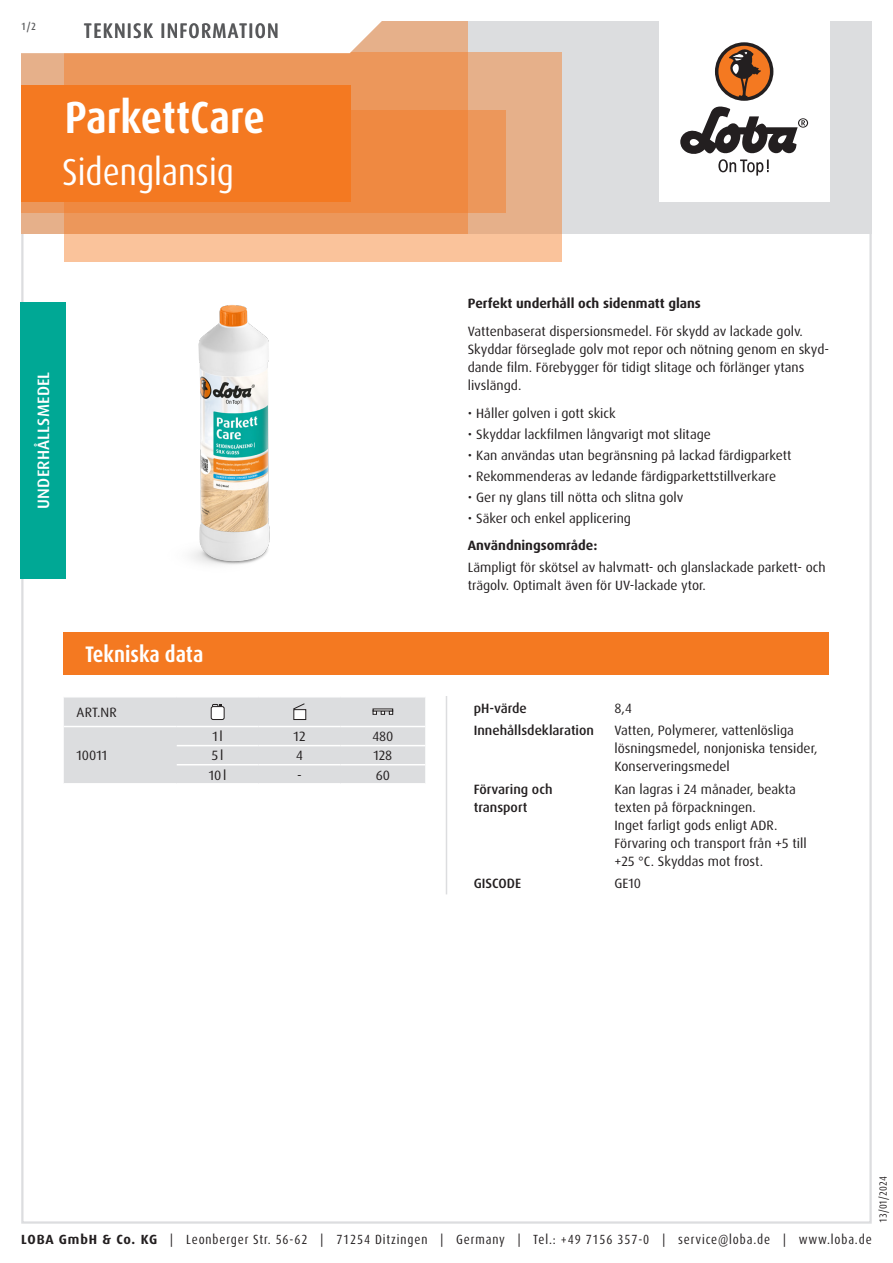
<style>
.page{position:relative;width:893px;height:1263px;background:#fff}
.page>*{position:absolute;margin:0;border:0;box-sizing:border-box;transform-origin:0 0}
.Produktname_weiss{font:700 condensed 45px "Dax Pro";color:#fff}
.Variante_weiss{font:condensed 37.5px "Dax Pro";color:#fff}
.Abschnitt{font:700 condensed 22.5px "Dax Pro";color:#fff}
.TI{font:500 condensed 21px "Dax Pro";letter-spacing:.06em;color:#57585a}
.Produktart_Reinigung-Pflege{font:500 16.5px "Dax Pro";letter-spacing:.01em;color:#fff}
.Text{font:13.5px/18px "Dax Pro";color:#231f20}
.Text_ohne_Silbentrennung{font:13.5px/18px "Dax Pro";color:#231f20}
.Text_Medium{font:500 13.5px/18px "Dax Pro";color:#231f20}
.Text_Bold{font:700 13.5px "Dax Pro";color:#231f20}
.Text_zentriert{font:13.5px "Dax Pro";color:#231f20}
.Text_Großbuchstaben{font:13.5px "Dax Pro";color:#231f20}
.t1{font:condensed 13.35px "Dax Pro";letter-spacing:.065em;color:#231f20}
.t2{font:condensed 10.5px "Dax Pro";color:#231f20}
.t3{font:500 condensed 10.5px "Dax Pro";color:#57585a}
.s1{font-weight:700;font-stretch:normal}
</style>
<div class="page">
<hr style="left:446px;top:696px;width:1px;height:198px;background:#dcdddf">
<svg style="left:64px;top:697px;width:361px;height:86px;background:#dcdddf"></svg>
<div style="left:64px;top:632px;width:765px;height:43px;background:#f47921"></div>
<img style="left:191px;top:305px;width:79px;height:260px">
<div style="left:20px;top:302px;width:46px;height:276px;background:#00a895"></div>
<div style="left:21px;top:21px;width:851px;height:213px;background:#dcdddf"></div>
<div style="left:659px;top:0;width:170px;height:202px;background:#fff"></div>
<svg style="left:680px;top:106px;width:128px;height:70px"></svg>
<div style="left:715px;top:42px;width:58px;height:59px;background:#231f20;border-radius:50%"></div>
<svg style="left:718px;top:45px;width:52px;height:52px"></svg>
<div style="left:64px;top:52px;width:497px;height:209px;background:linear-gradient(to right,#fec79f,#efb992)"></div>
<div style="left:21px;top:111px;width:485px;height:102px;background:#ec975b"></div>
<svg style="left:21px;top:21px;width:447px;height:213px;background:#ec9355"></svg>
<svg style="left:21px;top:21px;width:411px;height:34px;background:#faede4"></svg>
<div style="left:21px;top:85px;width:330px;height:117px;background:#f47921"></div>
<p class="t3" style="left:21px;top:19px;width:16px">1/2</p>
<p class="TI" style="left:84px;top:17px;width:196px">TEKNISK INFORMATION</p>
<p class="Produktname_weiss" style="left:65px;top:89px;width:201px">ParkettCare</p>
<p class="Variante_weiss" style="left:62px;top:148px;width:173px">Sidenglansig</p>
<p class="Produktart_Reinigung-Pflege" style="left:33px;top:509px;width:138px;rotate:-90deg">UNDERHÅLLSMEDEL</p>
<p class="Abschnitt" style="left:85px;top:640px;width:120px">Tekniska data</p>
<p class="Text_Großbuchstaben" style="left:77px;top:703px;width:42px">ART.NR</p>
<p class="Text" style="left:77px;top:747px;width:32px">10011</p>
<p class="Text_zentriert" style="left:212px;top:728px;width:12px">1l</p>
<p class="Text_zentriert" style="left:294px;top:728px;width:13px">12</p>
<p class="Text_zentriert" style="left:372px;top:728px;width:22px">480</p>
<p class="Text_zentriert" style="left:212px;top:747px;width:13px">5l</p>
<p class="Text_zentriert" style="left:296px;top:747px;width:8px">4</p>
<p class="Text_zentriert" style="left:373px;top:747px;width:20px">128</p>
<p class="Text_zentriert" style="left:209px;top:766px;width:19px">10l</p>
<p class="Text_zentriert" style="left:297px;top:766px;width:6px">-</p>
<p class="Text_zentriert" style="left:376px;top:766px;width:16px">60</p>
<p class="Text_Bold" style="left:468px;top:295px;width:235px">Perfekt underhåll och sidenmatt glans</p>
<p class="Text" style="left:468px;top:323px;width:363px">Vattenbaserat dispersionsmedel. För skydd av lackade golv.<br>Skyddar förseglade golv mot repor och nötning genom en skyd&shy;dande film. Förebygger för tidigt slitage och förlänger ytans livslängd.</p>
<p class="Text" style="left:468px;top:404px;width:149px">• Håller golven i gott skick</p>
<p class="Text" style="left:468px;top:425px;width:245px">• Skyddar lackfilmen långvarigt mot slitage</p>
<p class="Text" style="left:468px;top:446px;width:325px">• Kan användas utan begränsning på lackad färdigparkett</p>
<p class="Text" style="left:468px;top:467px;width:310px">• Rekommenderas av ledande färdigparkettstillverkare</p>
<p class="Text" style="left:468px;top:488px;width:217px">• Ger ny glans till nötta och slitna golv</p>
<p class="Text" style="left:468px;top:509px;width:165px">• Säker och enkel applicering</p>
<p class="Text_Bold" style="left:468px;top:537px;width:131px">Användningsområde:</p>
<p class="Text" style="left:468px;top:558px;width:359px">Lämpligt för skötsel av halvmatt- och glanslackade parkett- och trägolv. Optimalt även för UV-lackade ytor.</p>
<p class="Text_Medium" style="left:474px;top:699px;width:55px">pH-värde</p>
<p class="Text_ohne_Silbentrennung" style="left:614px;top:699px;width:19px">8,4</p>
<p class="Text_Medium" style="left:474px;top:722px;width:122px">Innehållsdeklaration</p>
<p class="Text_ohne_Silbentrennung" style="left:614px;top:721px;width:204px">Vatten, Polymerer, vattenlösliga lösningsmedel, nonjoniska tensider,<br>Konserveringsmedel</p>
<p class="Text_Medium" style="left:474px;top:780px;width:80px">Förvaring och transport</p>
<p class="Text_ohne_Silbentrennung" style="left:614px;top:780px;width:183px">Kan lagras i 24 månader, beakta texten på förpackningen.</p>
<p class="Text_ohne_Silbentrennung" style="left:614px;top:816px;width:165px">Inget farligt gods enligt ADR.</p>
<p class="Text_ohne_Silbentrennung" style="left:614px;top:834px;width:194px">Förvaring och transport från +5 till +25 °C. Skyddas mot frost.</p>
<p class="Text_Medium" style="left:474px;top:875px;width:49px">GISCODE</p>
<p class="Text_ohne_Silbentrennung" style="left:614px;top:875px;width:28px">GE10</p>
<p class="t2" style="left:876px;top:1222px;width:48px;rotate:-90deg">13/01/2024</p>
<p class="t1" style="left:21px;top:1230px;width:852px"><span class="s1">LOBA GmbH &amp; Co. KG</span> | Leonberger Str. 56-62 | 71254 Ditzingen | Germany | Tel.: +49 7156 357-0 | service@loba.de | www.loba.de</p>
</div>
